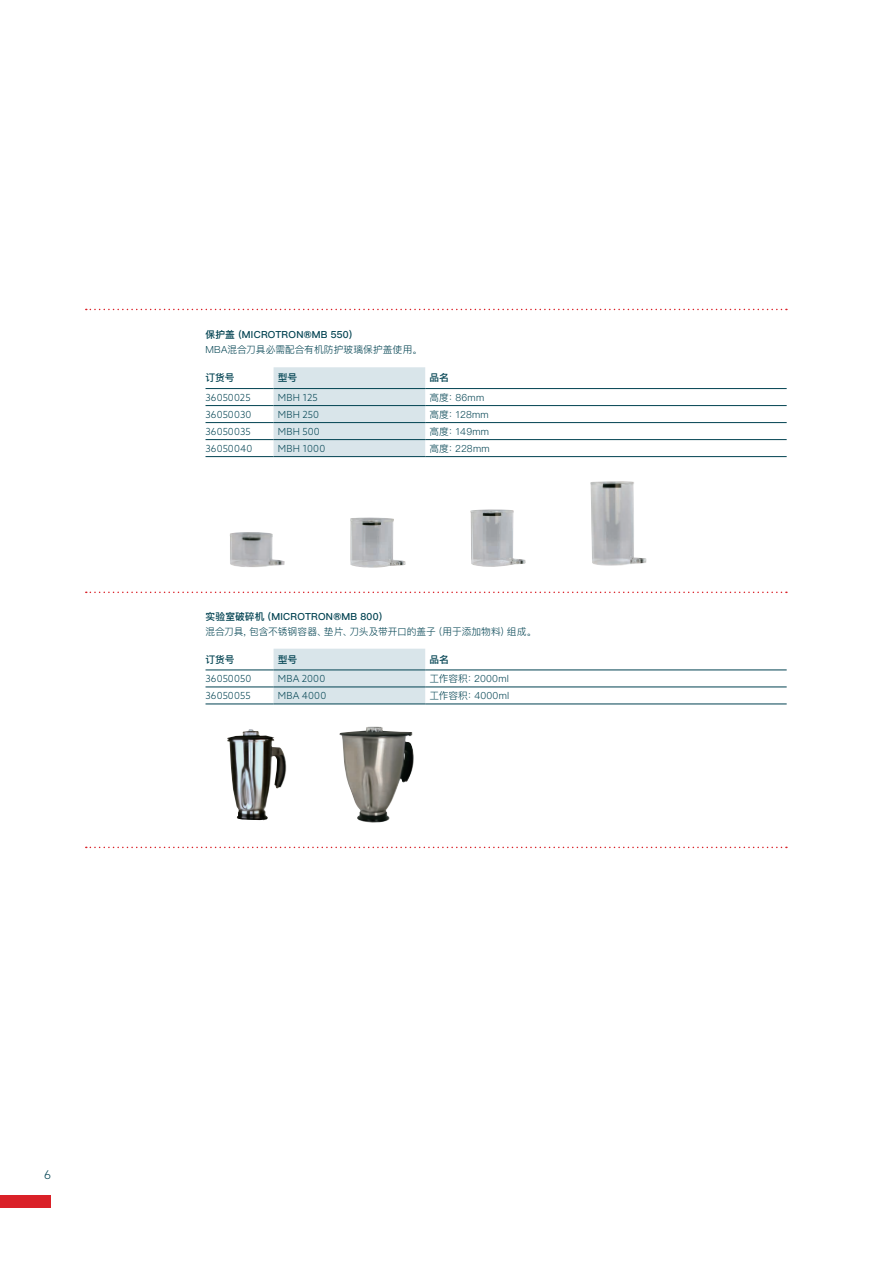
<style>
.page{position:relative;width:893px;height:1263px;background:#fff}
.page>*{position:absolute;margin:0;border:0;box-sizing:border-box;transform-origin:0 0}
.t1{font:300 12px "Azo Sans";color:#004251}
.Tabellentext{font:300 9.75px "Ping Fang SC";color:#004251}
.Tabellentext-2{font:300 9.75px "Azo Sans";letter-spacing:.015em;color:#004251}
.Tabellentext-3{font:500 9.75px "Ping Fang SC";letter-spacing:.02em;color:#004251}
.Tabellentext-4{font:300 9.75px "Ping Fang SC";letter-spacing:.02em;color:#004251}
</style>
<div class="page">
<div style="left:0;top:1195px;width:51px;height:13px;background:#da2128"></div>
<img style="left:339px;top:727px;width:75px;height:96px">
<img style="left:227px;top:729px;width:59px;height:91px">
<img style="left:230px;top:532px;width:55px;height:35px">
<img style="left:350px;top:517px;width:56px;height:51px">
<img style="left:470px;top:509px;width:56px;height:58px">
<img style="left:590px;top:481px;width:57px;height:85px">
<svg style="left:86px;top:847px;width:701px;height:1px"></svg>
<svg style="left:86px;top:309px;width:701px;height:1px"></svg>
<svg style="left:86px;top:592px;width:701px;height:1px"></svg>
<div style="left:274px;top:367px;width:151px;height:89px;background:#d9e5ea"></div>
<hr style="left:206px;top:388px;width:68px;height:1px;background:#004251">
<hr style="left:274px;top:388px;width:151px;height:1px;background:#004251">
<hr style="left:425px;top:388px;width:362px;height:1px;background:#004251">
<hr style="left:206px;top:405px;width:68px;height:1px;background:#004251">
<hr style="left:274px;top:405px;width:151px;height:1px;background:#004251">
<hr style="left:425px;top:405px;width:362px;height:1px;background:#004251">
<hr style="left:206px;top:422px;width:68px;height:1px;background:#004251">
<hr style="left:274px;top:422px;width:151px;height:1px;background:#004251">
<hr style="left:425px;top:422px;width:362px;height:1px;background:#004251">
<hr style="left:206px;top:439px;width:68px;height:1px;background:#004251">
<hr style="left:274px;top:439px;width:151px;height:1px;background:#004251">
<hr style="left:425px;top:439px;width:362px;height:1px;background:#004251">
<hr style="left:206px;top:456px;width:68px;height:1px;background:#004251">
<hr style="left:274px;top:456px;width:151px;height:1px;background:#004251">
<hr style="left:425px;top:456px;width:362px;height:1px;background:#004251">
<div style="left:274px;top:649px;width:151px;height:54px;background:#d9e5ea"></div>
<hr style="left:206px;top:669px;width:68px;height:1px;background:#004251">
<hr style="left:274px;top:669px;width:151px;height:1px;background:#004251">
<hr style="left:425px;top:669px;width:362px;height:1px;background:#004251">
<hr style="left:206px;top:686px;width:68px;height:1px;background:#004251">
<hr style="left:274px;top:686px;width:151px;height:1px;background:#004251">
<hr style="left:425px;top:686px;width:362px;height:1px;background:#004251">
<hr style="left:206px;top:703px;width:68px;height:1px;background:#004251">
<hr style="left:274px;top:703px;width:151px;height:1px;background:#004251">
<hr style="left:425px;top:703px;width:362px;height:1px;background:#004251">
<p class="Tabellentext-3" style="left:206px;top:329px;width:154px">保护盖（MICROTRON®MB 550）</p>
<p class="Tabellentext" style="left:206px;top:343px;width:218px">MBA混合刀具必需配合有机防护玻璃保护盖使用。</p>
<p class="Tabellentext-3" style="left:206px;top:372px;width:31px">订货号</p>
<p class="Tabellentext-3" style="left:278px;top:372px;width:21px">型号</p>
<p class="Tabellentext-3" style="left:429px;top:372px;width:21px">品名</p>
<p class="Tabellentext-2" style="left:206px;top:391px;width:47px">36050025</p>
<p class="Tabellentext-2" style="left:278px;top:391px;width:41px">MBH 125</p>
<p class="Tabellentext" style="left:429px;top:391px;width:56px">高度：86mm</p>
<p class="Tabellentext-2" style="left:206px;top:408px;width:47px">36050030</p>
<p class="Tabellentext-2" style="left:278px;top:408px;width:43px">MBH 250</p>
<p class="Tabellentext" style="left:429px;top:408px;width:61px">高度：128mm</p>
<p class="Tabellentext-2" style="left:206px;top:425px;width:47px">36050035</p>
<p class="Tabellentext-2" style="left:278px;top:425px;width:43px">MBH 500</p>
<p class="Tabellentext" style="left:429px;top:425px;width:61px">高度：149mm</p>
<p class="Tabellentext-2" style="left:206px;top:442px;width:48px">36050040</p>
<p class="Tabellentext-2" style="left:278px;top:442px;width:49px">MBH 1000</p>
<p class="Tabellentext" style="left:429px;top:442px;width:62px">高度：228mm</p>
<p class="Tabellentext-3" style="left:206px;top:611px;width:184px">实验室破碎机（MICROTRON®MB 800）</p>
<p class="Tabellentext" style="left:206px;top:625px;width:332px">混合刀具, 包含不锈钢容器、垫片、刀头及带开口的盖子 (用于添加物料) 组成。</p>
<p class="Tabellentext-3" style="left:206px;top:653px;width:31px">订货号</p>
<p class="Tabellentext-3" style="left:278px;top:653px;width:21px">型号</p>
<p class="Tabellentext-3" style="left:429px;top:653px;width:21px">品名</p>
<p class="Tabellentext-2" style="left:206px;top:672px;width:47px">36050050</p>
<p class="Tabellentext-2" style="left:278px;top:672px;width:49px">MBA 2000</p>
<p class="Tabellentext" style="left:429px;top:673px;width:81px">工作容积：2000ml</p>
<p class="Tabellentext-2" style="left:206px;top:689px;width:47px">36050055</p>
<p class="Tabellentext-2" style="left:278px;top:689px;width:50px">MBA 4000</p>
<p class="Tabellentext-4" style="left:429px;top:690px;width:81px">工作容积：4000ml</p>
<p class="t1" style="left:44px;top:1167px;width:8px">6</p>
</div>
